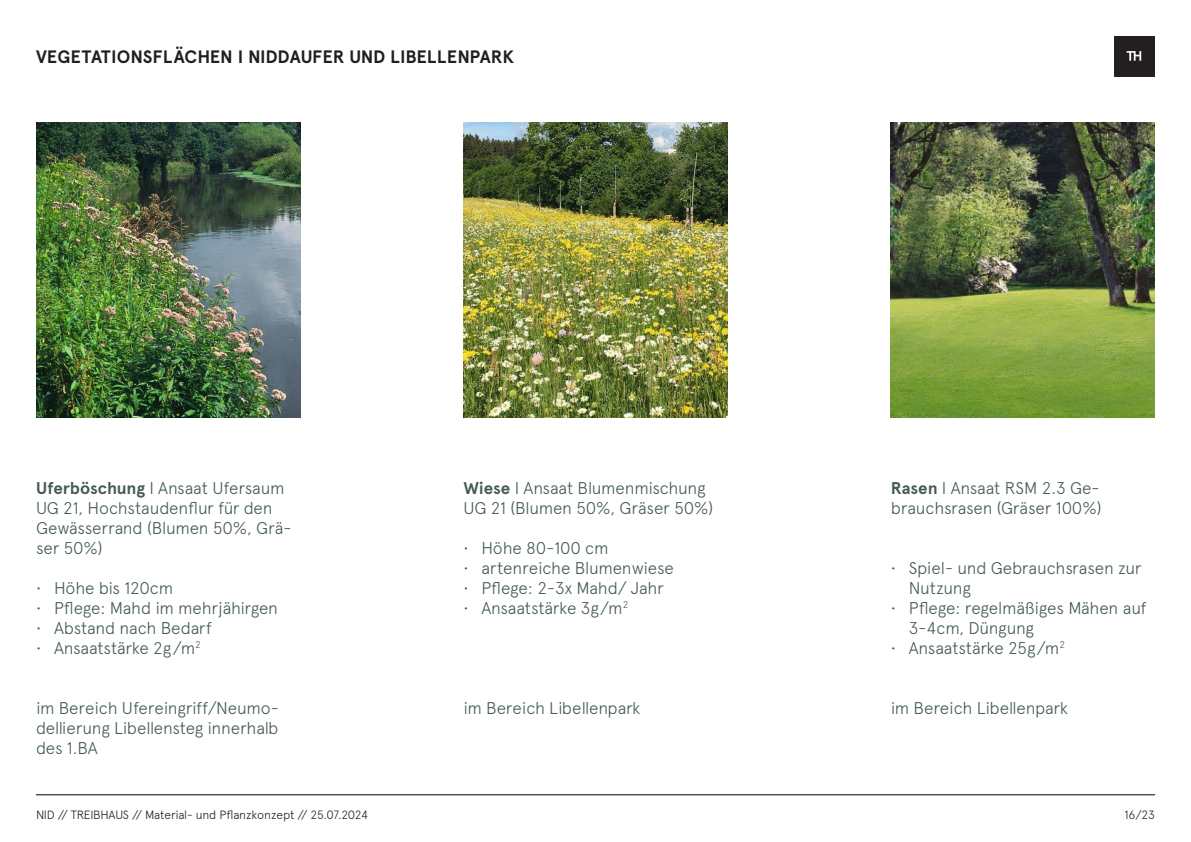
<style>
.page{position:relative;width:1191px;height:842px;background:#fff}
.page>*{position:absolute;margin:0;border:0;box-sizing:border-box;transform-origin:0 0}
.t1{font:700 18px "Apercu";color:#231f20}
.TH_Fliesstext_Groß{font:300 17px/20px "Apercu";letter-spacing:-.01em;color:#455c54}
.t2{font:300 12px "Apercu";letter-spacing:-.02em;color:#231f20}
.s1{font-weight:700}
</style>
<div class="page">
<img style="left:36px;top:122px;width:264px;height:295px">
<img style="left:463px;top:122px;width:264px;height:295px">
<img style="left:891px;top:122px;width:264px;height:295px">
<hr style="left:36px;top:794px;width:1119px;height:1px;background:#000">
<div style="left:1114px;top:36px;width:41px;height:41px;background:#231f20"></div>
<p class="t1" style="left:36px;top:46px;width:479px">VEGETATIONSFLÄCHEN I NIDDAUFER UND LIBELLENPARK</p>
<p class="TH_Fliesstext_Groß" style="left:36px;top:478px;width:250px"><span class="s1">Uferböschung</span> I Ansaat Ufersaum</p>
<p class="TH_Fliesstext_Groß" style="left:36px;top:498px;width:238px">UG 21, Hochstaudenflur für den</p>
<p class="TH_Fliesstext_Groß" style="left:36px;top:518px;width:257px">Gewässerrand (Blumen 50%, Grä&shy;ser 50%)</p>
<p class="TH_Fliesstext_Groß" style="left:36px;top:578px;width:139px">• Höhe bis 120cm</p>
<p class="TH_Fliesstext_Groß" style="left:36px;top:598px;width:243px">• Pflege: Mahd im mehrjähirgen</p>
<p class="TH_Fliesstext_Groß" style="left:36px;top:618px;width:177px">• Abstand nach Bedarf</p>
<p class="TH_Fliesstext_Groß" style="left:36px;top:638px;width:166px">• Ansaatstärke 2g/m<sup>2</sup></p>
<p class="TH_Fliesstext_Groß" style="left:36px;top:698px;width:244px">im Bereich Ufereingriff/Neumo&shy;dellierung Libellensteg innerhalb</p>
<p class="TH_Fliesstext_Groß" style="left:36px;top:738px;width:63px">des 1.BA</p>
<p class="TH_Fliesstext_Groß" style="left:463px;top:478px;width:251px"><span class="s1">Wiese</span> I Ansaat Blumenmischung<br>UG 21 (Blumen 50%, Gräser 50%)</p>
<p class="TH_Fliesstext_Groß" style="left:463px;top:538px;width:147px">• Höhe 80-100 cm</p>
<p class="TH_Fliesstext_Groß" style="left:463px;top:558px;width:212px">• artenreiche Blumenwiese</p>
<p class="TH_Fliesstext_Groß" style="left:463px;top:578px;width:202px">• Pflege: 2-3x Mahd/ Jahr</p>
<p class="TH_Fliesstext_Groß" style="left:463px;top:598px;width:166px">• Ansaatstärke 3g/m<sup>2</sup></p>
<p class="TH_Fliesstext_Groß" style="left:463px;top:698px;width:179px">im Bereich Libellenpark</p>
<p class="TH_Fliesstext_Groß" style="left:891px;top:478px;width:212px"><span class="s1">Rasen</span> I Ansaat RSM 2.3 Ge&shy;brauchsrasen (Gräser 100%)</p>
<p class="TH_Fliesstext_Groß" style="left:909px;top:558px;width:234px;text-indent:-18px">• Spiel- und Gebrauchsrasen zur<br>Nutzung</p>
<p class="TH_Fliesstext_Groß" style="left:909px;top:598px;width:239px;text-indent:-18px">• Pflege: regelmäßiges Mähen auf<br>3-4cm, Düngung</p>
<p class="TH_Fliesstext_Groß" style="left:891px;top:638px;width:176px">• Ansaatstärke 25g/m<sup>2</sup></p>
<p class="TH_Fliesstext_Groß" style="left:891px;top:698px;width:179px">im Bereich Libellenpark</p>
<p class="t2" style="left:36px;top:808px;width:334px">NID // TREIBHAUS // Material- und Pflanzkonzept // 25.07.2024</p>
<p class="t2" style="left:1124px;top:808px;width:32px">16/23</p>
</div>
